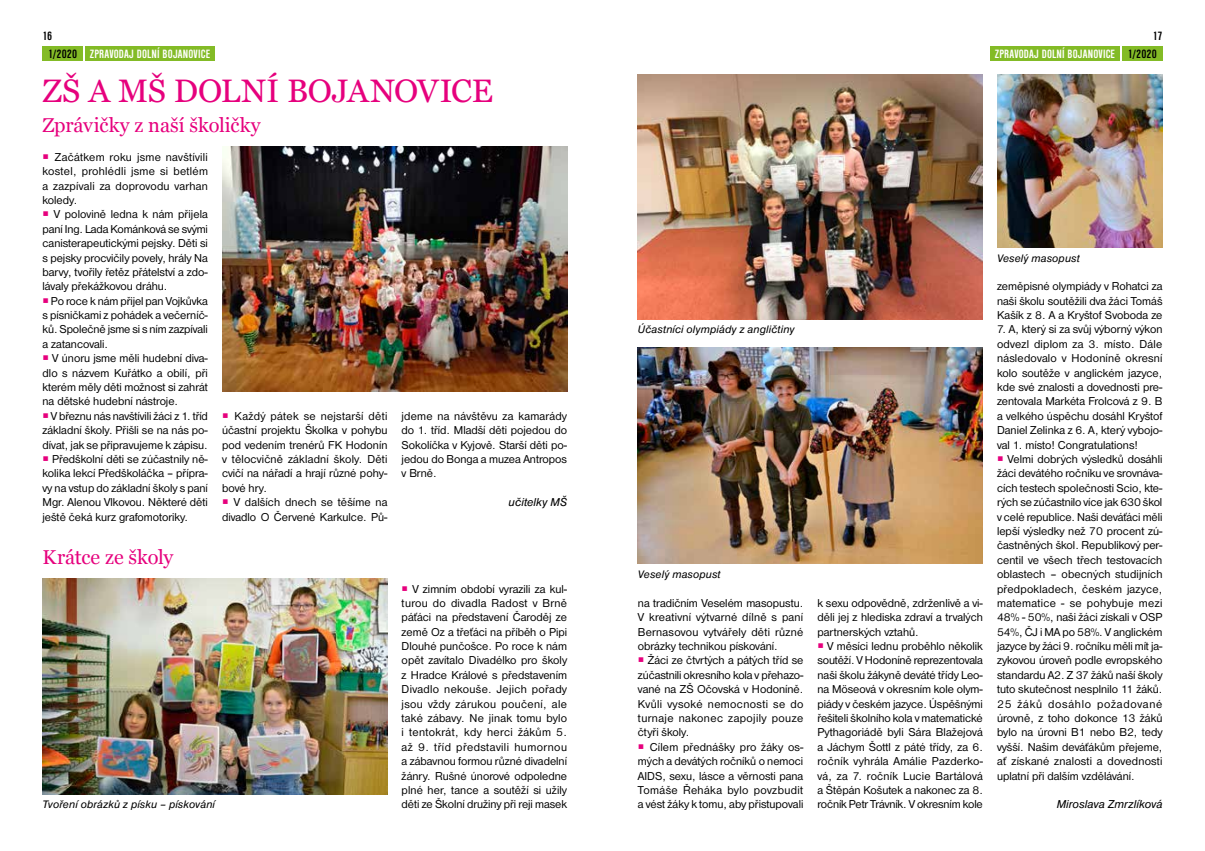
<style>
.page{position:relative;width:1205px;height:851px;background:#fff}
.page>*{position:absolute;margin:0;border:0;box-sizing:border-box;transform-origin:0 0}
.t1{font:32.5px "Georgia";letter-spacing:.005em;color:#e6007d}
.t2{font:20px "Georgia";letter-spacing:-.005em;color:#e6007d}
.t3{font:700 condensed 12.5px "Nimbus San DEE";letter-spacing:.01em;color:#fff}
.t4{font:700 condensed 12.5px "Nimbus San DEE";color:#000}
.t5{font:11.88px/14.4px "Nimbus San DEE";color:#000;text-align:justify}
.t6{font:italic 11.88px "Nimbus San DEE";color:#000}
.t7{font:italic 11.25px "Nimbus San DEE";letter-spacing:.01em;color:#000}
.s1{color:#000}
.s2{color:#e6007d}
</style>
<div class="page">
<div style="left:990px;top:46px;width:129px;height:14px;background:#83bb26"></div>
<div style="left:1122px;top:46px;width:40px;height:14px;background:#83bb26"></div>
<div style="left:85px;top:46px;width:129px;height:14px;background:#83bb26"></div>
<div style="left:43px;top:46px;width:40px;height:14px;background:#83bb26"></div>
<img style="left:638px;top:74px;width:345px;height:245px">
<img style="left:997px;top:74px;width:165px;height:173px">
<img style="left:638px;top:348px;width:345px;height:215px">
<img style="left:43px;top:578px;width:344px;height:215px">
<img style="left:222px;top:146px;width:345px;height:245px">
<p class="t4" style="left:43px;top:29px;width:11px">16</p>
<p class="t4" style="left:1153px;top:29px;width:11px">17</p>
<p class="t3" style="left:48px;top:47px;width:163px"><span class="s1">1/2020</span> ZPRAVODAJ DOLNÍ BOJANOVICE</p>
<p class="t3" style="left:995px;top:47px;width:163px">ZPRAVODAJ DOLNÍ BOJANOVICE <span class="s1">1/2020</span></p>
<h1 class="t1" style="left:43px;top:72px;width:452px">ZŠ a MŠ Dolní Bojanovice</h1>
<h2 class="t2" style="left:43px;top:112px;width:220px">Zprávičky z naší školičky</h2>
<p class="t5" style="left:43px;top:150px;width:167px"><span class="s2">○</span> Začátkem roku jsme navštívili kostel, prohlédli jsme si betlém a zazpívali za doprovodu varhan koledy.</p>
<p class="t5" style="left:43px;top:207px;width:167px"><span class="s2">○</span> V polovině ledna k nám přijela paní Ing. Lada Kománková se svými canisterapeutickými pejsky. Děti si s pejsky procvičily povely, hrály Na barvy, tvořily řetěz přátelství a zdo&shy;lávaly překážkovou dráhu.</p>
<p class="t5" style="left:43px;top:294px;width:167px"><span class="s2">○</span> Po roce k nám přijel pan Vojkůvka s písničkami z pohádek a večerníč&shy;ků. Společně jsme si s ním zazpívali a zatancovali.</p>
<p class="t5" style="left:43px;top:351px;width:167px"><span class="s2">○</span> V únoru jsme měli hudební diva&shy;dlo s názvem Kuřátko a obilí, při kterém měly děti možnost si zahrát na dětské hudební nástroje.</p>
<p class="t5" style="left:43px;top:409px;width:167px"><span class="s2">○</span> V březnu nás navštívili žáci z 1. tříd základní školy. Přišli se na nás po&shy;dívat, jak se připravujeme k zápisu.</p>
<p class="t5" style="left:43px;top:452px;width:167px"><span class="s2">○</span> Předškolní děti se zúčastnily ně&shy;kolika lekcí Předškoláčka – přípra&shy;vy na vstup do základní školy s paní Mgr. Alenou Vlkovou. Některé děti ještě čeká kurz grafomotoriky.</p>
<h2 class="t2" style="left:43px;top:544px;width:133px">Krátce ze školy</h2>
<p class="t5" style="left:222px;top:409px;width:167px"><span class="s2">○</span> Každý pátek se nejstarší děti účastní projektu Školka v pohybu pod vedením trenérů FK Hodonín v tělocvičně základní školy. Děti cvičí na nářadí a hrají různé pohy&shy;bové hry.</p>
<p class="t5" style="left:222px;top:495px;width:167px"><span class="s2">○</span> V dalších dnech se těšíme na divadlo O Červené Karkulce. Pů-</p>
<p class="t7" style="left:43px;top:798px;width:174px">Tvoření obrázků z písku – pískování</p>
<p class="t5" style="left:402px;top:409px;width:167px">jdeme na návštěvu za kamarády do 1. tříd. Mladší děti pojedou do Sokolíčka v Kyjově. Starší děti po&shy;jedou do Bonga a muzea Antropos v Brně.</p>
<p class="t6" style="left:509px;top:495px;width:60px">učitelky MŠ</p>
<p class="t5" style="left:402px;top:581px;width:167px"><span class="s2">○</span> V zimním období vyrazili za kul&shy;turou do divadla Radost v Brně páťáci na představení Čaroděj ze země Oz a třeťáci na příběh o Pipi Dlouhé punčošce. Po roce k nám opět zavítalo Divadélko pro školy z Hradce Králové s představením Divadlo nekouše. Jejich pořady jsou vždy zárukou poučení, ale také zábavy. Ne jinak tomu bylo i tentokrát, kdy herci žákům 5. až 9. tříd představili humornou a zábavnou formou různé divadelní žánry. Rušné únorové odpoledne plné her, tance a soutěží si užily děti ze Školní družiny při reji masek</p>
<p class="t7" style="left:638px;top:323px;width:158px">Účastníci olympiády z angličtiny</p>
<p class="t7" style="left:638px;top:568px;width:84px">Veselý masopust</p>
<p class="t5" style="left:638px;top:596px;width:167px">na tradičním Veselém masopustu.<br>V kreativní výtvarné dílně s paní Bernasovou vytvářely děti různé obrázky technikou pískování.</p>
<p class="t5" style="left:638px;top:653px;width:167px"><span class="s2">○</span> Žáci ze čtvrtých a pátých tříd se zúčastnili okresního kola v přehazo&shy;vané na ZŠ Očovská v Hodoníně.<br>Kvůli vysoké nemocnosti se do turnaje nakonec zapojily pouze čtyři školy.</p>
<p class="t5" style="left:638px;top:739px;width:167px"><span class="s2">○</span> Cílem přednášky pro žáky os&shy;mých a devátých ročníků o nemoci AIDS, sexu, lásce a věrnosti pana Tomáše Řeháka bylo povzbudit a vést žáky k tomu, aby přistupovali</p>
<p class="t5" style="left:817px;top:596px;width:167px">k sexu odpovědně, zdrženlivě a vi&shy;děli jej z hlediska zdraví a trvalých partnerských vztahů.</p>
<p class="t5" style="left:817px;top:639px;width:167px"><span class="s2">○</span> V měsíci lednu proběhlo několik soutěží. V Hodoníně reprezentovala naši školu žákyně deváté třídy Leo&shy;na Möseová v okresním kole olym&shy;piády v českém jazyce. Úspěšnými řešiteli školního kola v matematické Pythagoriádě byli Sára Blažejová a Jáchym Šottl z páté třídy, za 6. ročník vyhrála Amálie Pazderko&shy;vá, za 7. ročník Lucie Bartálová a Štěpán Košutek a nakonec za 8. ročník Petr Trávník. V okresním kole</p>
<p class="t7" style="left:997px;top:251px;width:84px">Veselý masopust</p>
<p class="t5" style="left:997px;top:279px;width:167px">zeměpisné olympiády v Rohatci za naši školu soutěžili dva žáci Tomáš Kašík z 8. A a Kryštof Svoboda ze</p>
<p class="t5" style="left:997px;top:322px;width:167px">7. A, který si za svůj výborný výkon odvezl diplom za 3. místo. Dále následovalo v Hodoníně okresní kolo soutěže v anglickém jazyce, kde své znalosti a dovednosti pre&shy;zentovala Markéta Frolcová z 9. B a velkého úspěchu dosáhl Kryštof Daniel Zelinka z 6. A, který vybojo&shy;val 1. místo! Congratulations!</p>
<p class="t5" style="left:997px;top:452px;width:167px"><span class="s2">○</span> Velmi dobrých výsledků dosáhli žáci devátého ročníku ve srovnáva&shy;cích testech společnosti Scio, kte&shy;rých se zúčastnilo více jak 630 škol v celé republice. Naši deváťáci měli lepší výsledky než 70 procent zú&shy;častněných škol. Republikový per&shy;centil ve všech třech testovacích oblastech – obecných studijních předpokladech, českém jazyce, matematice - se pohybuje mezi 48% - 50%, naši žáci získali v OSP 54%, ČJ i MA po 58%. V anglickém jazyce by žáci 9. ročníku měli mít ja&shy;zykovou úroveň podle evropského standardu A2. Z 37 žáků naší školy tuto skutečnost nesplnilo 11 žáků.<br>25 žáků dosáhlo požadované úrovně, z toho dokonce 13 žáků bylo na úrovni B1 nebo B2, tedy vyšší. Našim deváťákům přejeme, ať získané znalosti a dovednosti uplatní při dalším vzdělávání.</p>
<p class="t6" style="left:1057px;top:797px;width:107px">Miroslava Zmrzlíková</p>
</div>
